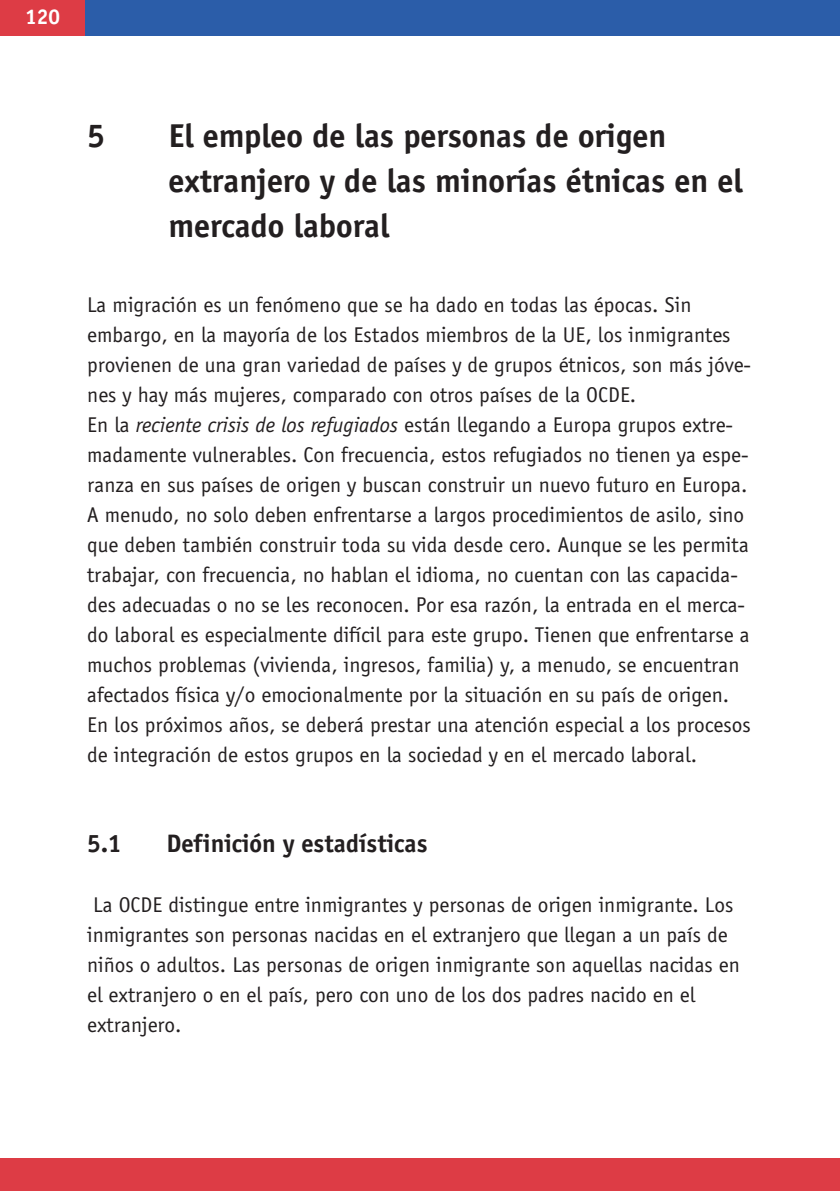
<style>
.page{position:relative;width:840px;height:1191px;background:#fff}
.page>*{position:absolute;margin:0;border:0;box-sizing:border-box;transform-origin:0 0}
.t1{font:700 34px/45px "Officina Sans";color:#231f20}
.t2{font:700 26px "Officina Sans";color:#231f20}
.t3{font:22px/30px "Officina Sans";color:#231f20}
.t4{font:700 22px "Officina Sans";color:#fff}
.s1{font-style:italic}
</style>
<div class="page">
<div style="left:0;top:1158px;width:839px;height:33px;background:#dd3c45"></div>
<div style="left:76px;top:0;width:763px;height:36px;background:#2b5da9"></div>
<div style="left:0;top:0;width:84px;height:36px;background:#dd3c45"></div>
<p class="t4" style="left:25px;top:4px;width:36px">120</p>
<h1 class="t1" style="left:87px;top:112px;width:19px">5</h1>
<h1 class="t1" style="left:168px;top:112px;width:575px">El empleo de las personas de origen extranjero y de las minorías étnicas en el mercado laboral</h1>
<p class="t3" style="left:87px;top:289px;width:665px">La migración es un fenómeno que se ha dado en todas las épocas. Sin embargo, en la mayoría de los Estados miembros de la UE, los inmigrantes provienen de una gran variedad de países y de grupos étnicos, son más jóve&shy;nes y hay más mujeres, comparado con otros países de la OCDE.<br>En la <span class="s1">reciente crisis de los refugiados</span> están llegando a Europa grupos extre&shy;madamente vulnerables. Con frecuencia, estos refugiados no tienen ya espe&shy;ranza en sus países de origen y buscan construir un nuevo futuro en Europa.<br>A menudo, no solo deben enfrentarse a largos procedimientos de asilo, sino que deben también construir toda su vida desde cero. Aunque se les permita trabajar, con frecuencia, no hablan el idioma, no cuentan con las capacida&shy;des adecuadas o no se les reconocen. Por esa razón, la entrada en el merca&shy;do laboral es especialmente difícil para este grupo. Tienen que enfrentarse a muchos problemas (vivienda, ingresos, familia) y, a menudo, se encuentran afectados física y/o emocionalmente por la situación en su país de origen.<br>En los próximos años, se deberá prestar una atención especial a los procesos de integración de estos grupos en la sociedad y en el mercado laboral.</p>
<p class="t2" style="left:87px;top:828px;width:36px">5.1</p>
<p class="t2" style="left:166px;top:828px;width:262px">Definición y estadísticas</p>
<p class="t3" style="left:87px;top:889px;width:654px">La OCDE distingue entre inmigrantes y personas de origen inmigrante. Los inmigrantes son personas nacidas en el extranjero que llegan a un país de niños o adultos. Las personas de origen inmigrante son aquellas nacidas en el extranjero o en el país, pero con uno de los dos padres nacido en el extranjero.</p>
</div>
